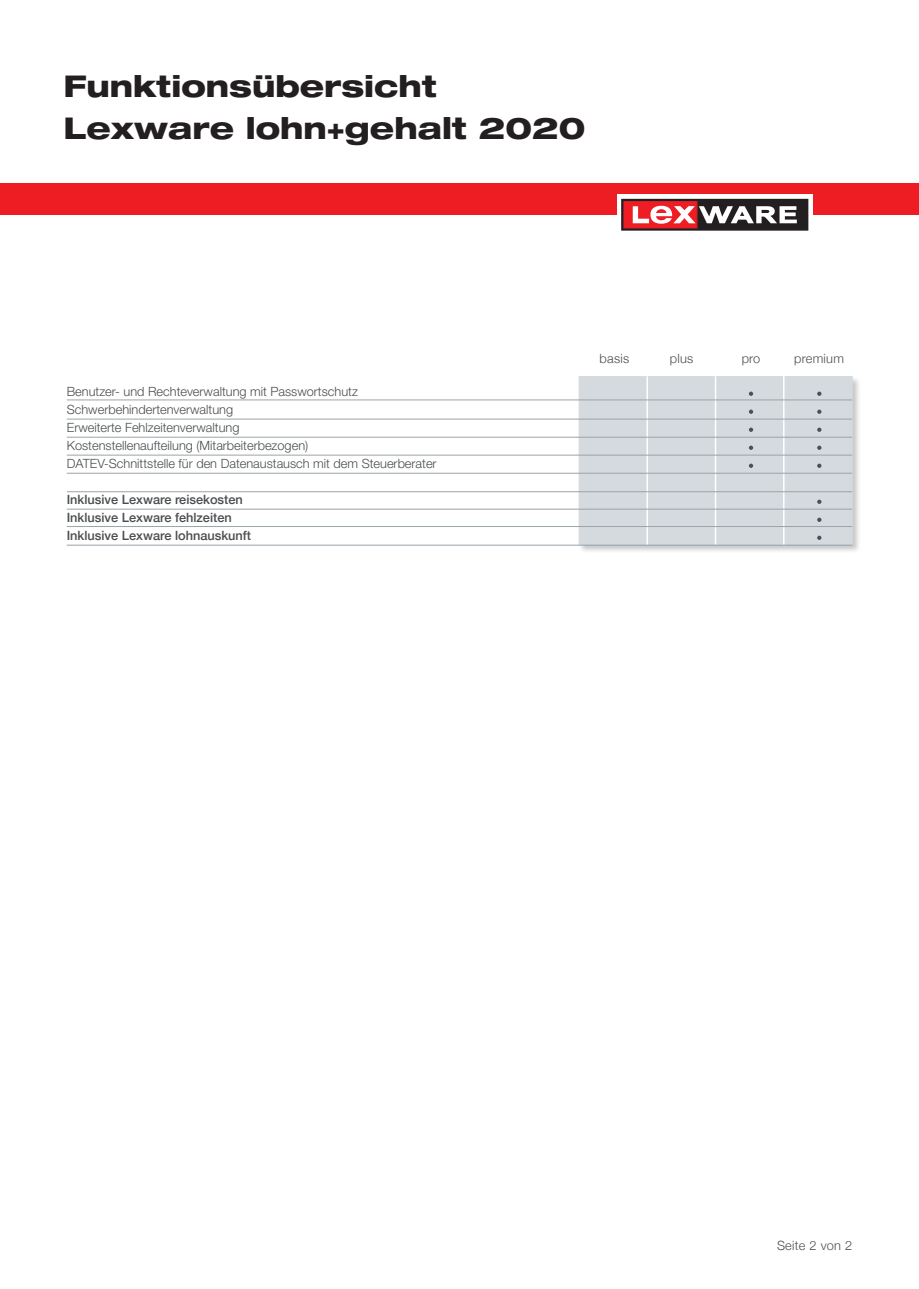
<style>
.page{position:relative;width:919px;height:1289px;background:#fff}
.page>*{position:absolute;margin:0;border:0;box-sizing:border-box;transform-origin:0 0}
.t1{font:800 expanded 30px/42px "Helvetica Neue";color:#231f20}
.t2{font:300 12.75px/18px "Helvetica Neue LT Std";color:#4b4c4d}
.t3{font:500 12.75px/18px "Helvetica Neue";color:#4b4c4d}
.t4{font:300 12.75px "Helvetica Neue";letter-spacing:.02em;color:#4b4c4d}
</style>
<div class="page">
<div style="left:578px;top:376px;width:283px;height:178px;background:#231f20;opacity:.25"></div>
<div style="left:578px;top:376px;width:274px;height:169px;background:#d4dade;border:1px solid #d4dade"></div>
<hr style="left:783px;top:374px;width:1px;height:171px;background:#fff">
<hr style="left:714px;top:376px;width:2px;height:169px;background:#fff">
<hr style="left:646px;top:376px;width:2px;height:169px;background:#fff">
<svg style="left:748px;top:391px;width:5px;height:5px"></svg>
<svg style="left:748px;top:409px;width:5px;height:5px"></svg>
<svg style="left:748px;top:427px;width:5px;height:5px"></svg>
<svg style="left:748px;top:445px;width:5px;height:5px"></svg>
<svg style="left:748px;top:463px;width:5px;height:5px"></svg>
<svg style="left:817px;top:391px;width:4px;height:5px"></svg>
<svg style="left:817px;top:409px;width:4px;height:5px"></svg>
<svg style="left:817px;top:427px;width:4px;height:5px"></svg>
<svg style="left:817px;top:445px;width:4px;height:5px"></svg>
<svg style="left:817px;top:463px;width:4px;height:5px"></svg>
<svg style="left:817px;top:499px;width:4px;height:5px"></svg>
<svg style="left:817px;top:517px;width:4px;height:5px"></svg>
<svg style="left:817px;top:535px;width:4px;height:5px"></svg>
<div style="left:0;top:183px;width:918px;height:32px;background:#ee1d23"></div>
<div style="left:617px;top:194px;width:195px;height:41px;background:#fff"></div>
<div style="left:621px;top:199px;width:187px;height:32px;background:#231f20"></div>
<svg style="left:623px;top:201px;width:173px;height:28px"></svg>
<hr style="left:67px;top:419px;width:785px;height:1px;background:#99a4ab">
<hr style="left:67px;top:545px;width:785px;height:1px;background:#99a4ab">
<hr style="left:67px;top:455px;width:785px;height:1px;background:#99a4ab">
<hr style="left:67px;top:473px;width:785px;height:1px;background:#99a4ab">
<hr style="left:67px;top:437px;width:785px;height:1px;background:#99a4ab">
<hr style="left:67px;top:399px;width:785px;height:1px;background:#99a4ab">
<hr style="left:67px;top:491px;width:785px;height:1px;background:#99a4ab">
<hr style="left:67px;top:509px;width:785px;height:1px;background:#99a4ab">
<hr style="left:67px;top:526px;width:785px;height:1px;background:#99a4ab">
<h1 class="t1" style="left:64px;top:64px;width:523px">Funktionsübersicht<br>Lexware lohn+gehalt 2020</h1>
<p class="t2" style="left:67px;top:382px;width:371px">Benutzer- und Rechteverwaltung mit Passwortschutz Schwerbehindertenverwaltung<br>Erweiterte Fehlzeitenverwaltung<br>Kostenstellenaufteilung (Mitarbeiterbezogen)<br>DATEV-Schnittstelle für den Datenaustausch mit dem Steuerberater</p>
<p class="t3" style="left:67px;top:489px;width:186px">Inklusive Lexware reisekosten<br>Inklusive Lexware fehlzeiten<br>Inklusive Lexware lohnauskunft</p>
<p class="t4" style="left:599px;top:348px;width:31px">basis</p>
<p class="t4" style="left:670px;top:348px;width:25px">plus</p>
<p class="t4" style="left:741px;top:348px;width:20px">pro</p>
<p class="t4" style="left:794px;top:348px;width:51px">premium</p>
<p class="t4" style="left:777px;top:1235px;width:77px">Seite 2 von 2</p>
</div>
